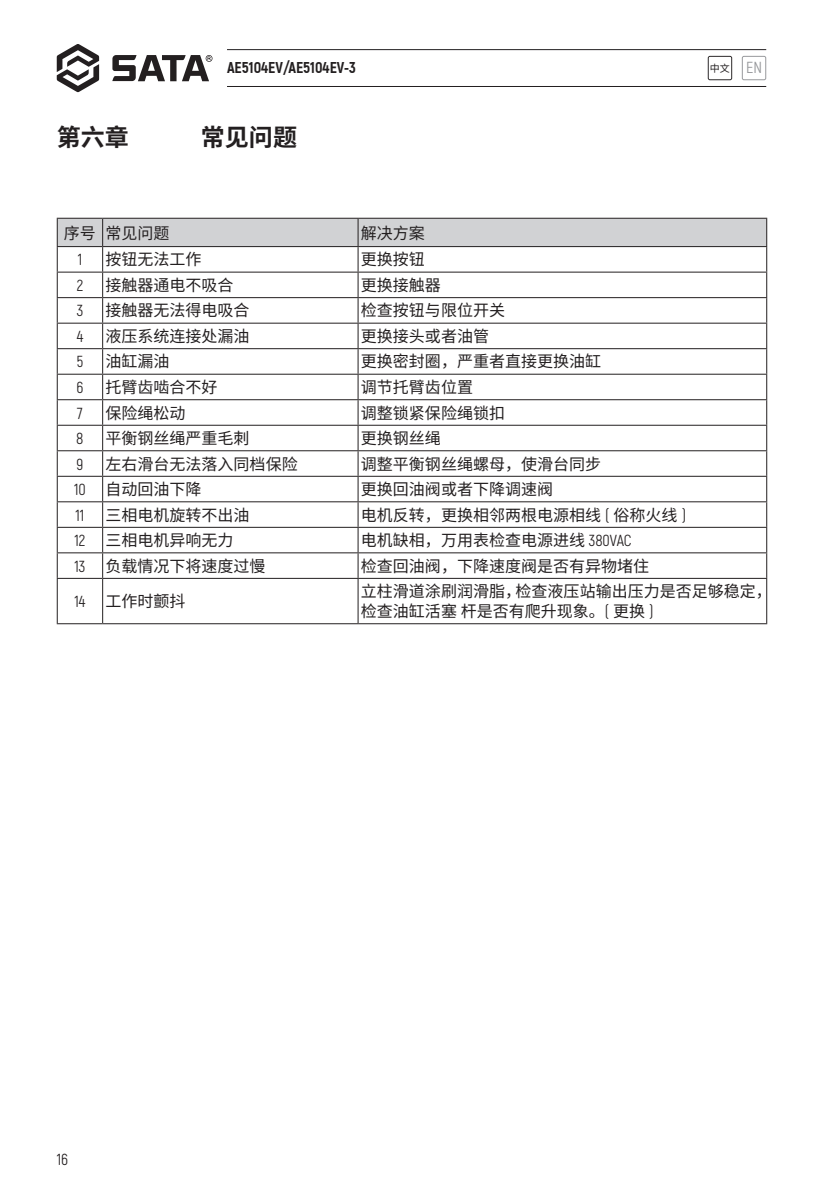
<style>
.page{position:relative;width:823px;height:1191px;background:#fff}
.page>*{position:absolute;margin:0;border:0;box-sizing:border-box;transform-origin:0 0}
.t1{font:700 24px "Source Han Sans CN";color:#231f20}
.t2{font:16px/19.2px "Source Han Sans CN";color:#231f20}
.t3{font:800 16px "Akrobat";color:#231f20}
.t4{font:16px "Akrobat";color:#231f20}
.t5{font:10px "Source Han Sans CN";color:#231f20}
.s1{font-family:"Akrobat";font-size:16px;color:#939598}
.s2{font-family:"Akrobat"}
</style>
<div class="page">
<svg style="left:57px;top:44px;width:42px;height:48px"></svg>
<svg style="left:112px;top:55px;width:100px;height:26px"></svg>
<hr style="left:227px;top:49px;width:538px;height:1px;background:#231f20">
<hr style="left:227px;top:86px;width:538px;height:1px;background:#231f20">
<svg style="left:707px;top:56px;width:24px;height:24px"></svg>
<svg style="left:741px;top:56px;width:24px;height:24px"></svg>
<svg style="left:57px;top:218px;width:709px;height:360px"></svg>
<hr style="left:57px;top:578px;width:46px;height:1px;background:#231f20">
<hr style="left:57px;top:579px;width:1px;height:44px;background:#231f20">
<hr style="left:103px;top:578px;width:255px;height:1px;background:#231f20">
<hr style="left:102px;top:579px;width:1px;height:44px;background:#231f20">
<hr style="left:358px;top:578px;width:408px;height:1px;background:#231f20">
<hr style="left:357px;top:579px;width:1px;height:44px;background:#231f20">
<hr style="left:765px;top:579px;width:1px;height:44px;background:#231f20">
<hr style="left:57px;top:623px;width:46px;height:1px;background:#231f20">
<hr style="left:103px;top:623px;width:255px;height:1px;background:#231f20">
<hr style="left:358px;top:623px;width:408px;height:1px;background:#231f20">
<p class="t3" style="left:227px;top:59px;width:130px">AE5104EV/AE5104EV-3</p>
<h1 class="t1" style="left:57px;top:124px;width:73px">第六章</h1>
<h1 class="t1" style="left:201px;top:124px;width:97px">常见问题</h1>
<p class="t5" style="left:709px;top:63px;width:53px">中文 <span class="s1">EN</span></p>
<p class="t2" style="left:64px;top:223px;width:107px">序号常见问题</p>
<p class="t2" style="left:360px;top:223px;width:65px">解决方案</p>
<p class="t4" style="left:78px;top:250px;width:6px">1</p>
<p class="t2" style="left:105px;top:250px;width:97px">按钮无法工作</p>
<p class="t2" style="left:360px;top:250px;width:65px">更换按钮</p>
<p class="t4" style="left:77px;top:276px;width:8px">2</p>
<p class="t2" style="left:105px;top:276px;width:129px">接触器通电不吸合</p>
<p class="t2" style="left:360px;top:276px;width:81px">更换接触器</p>
<p class="t4" style="left:77px;top:301px;width:8px">3</p>
<p class="t2" style="left:105px;top:301px;width:145px">接触器无法得电吸合</p>
<p class="t2" style="left:360px;top:301px;width:145px">检查按钮与限位开关</p>
<p class="t4" style="left:77px;top:327px;width:8px">4</p>
<p class="t2" style="left:105px;top:327px;width:145px">液压系统连接处漏油</p>
<p class="t2" style="left:360px;top:327px;width:129px">更换接头或者油管</p>
<p class="t4" style="left:77px;top:352px;width:8px">5</p>
<p class="t2" style="left:105px;top:352px;width:65px">油缸漏油</p>
<p class="t2" style="left:360px;top:352px;width:242px">更换密封圈，严重者直接更换油缸</p>
<p class="t4" style="left:76px;top:378px;width:8px">6</p>
<p class="t2" style="left:105px;top:378px;width:113px">托臂齿啮合不好</p>
<p class="t2" style="left:360px;top:378px;width:113px">调节托臂齿位置</p>
<p class="t4" style="left:77px;top:403px;width:7px">7</p>
<p class="t2" style="left:105px;top:403px;width:81px">保险绳松动</p>
<p class="t2" style="left:360px;top:403px;width:145px">调整锁紧保险绳锁扣</p>
<p class="t4" style="left:76px;top:429px;width:9px">8</p>
<p class="t2" style="left:105px;top:429px;width:145px">平衡钢丝绳严重毛刺</p>
<p class="t2" style="left:360px;top:429px;width:81px">更换钢丝绳</p>
<p class="t4" style="left:76px;top:454px;width:8px">9</p>
<p class="t2" style="left:105px;top:454px;width:193px">左右滑台无法落入同档保险</p>
<p class="t2" style="left:360px;top:454px;width:242px">调整平衡钢丝绳螺母，使滑台同步</p>
<p class="t2" style="left:74px;top:480px;width:129px"><span class="s2">10</span> 自动回油下降</p>
<p class="t2" style="left:360px;top:480px;width:194px">更换回油阀或者下降调速阀</p>
<p class="t4" style="left:75px;top:505px;width:10px">11</p>
<p class="t2" style="left:105px;top:505px;width:145px">三相电机旋转不出油</p>
<p class="t2" style="left:360px;top:505px;width:326px">电机反转，更换相邻两根电源相线 <span class="s2">(</span> 俗称火线 <span class="s2">)</span></p>
<p class="t4" style="left:74px;top:531px;width:12px">12</p>
<p class="t2" style="left:105px;top:531px;width:129px">三相电机异响无力</p>
<p class="t2" style="left:360px;top:531px;width:272px">电机缺相，万用表检查电源进线 <span class="s2">380VAC</span></p>
<p class="t4" style="left:74px;top:556px;width:12px">13</p>
<p class="t2" style="left:105px;top:556px;width:161px">负载情况下将速度过慢</p>
<p class="t2" style="left:360px;top:556px;width:289px">检查回油阀，下降速度阀是否有异物堵住</p>
<p class="t4" style="left:74px;top:592px;width:12px">14</p>
<p class="t2" style="left:105px;top:592px;width:81px">工作时颤抖</p>
<p class="t2" style="left:360px;top:582px;width:412px">立柱滑道涂刷润滑脂，检查液压站输出压力是否足够稳定，检查油缸活塞杆是否有爬升现象。<span class="s2">(</span> 更换 <span class="s2">)</span></p>
<p class="t4" style="left:57px;top:1150px;width:13px">16</p>
</div>
